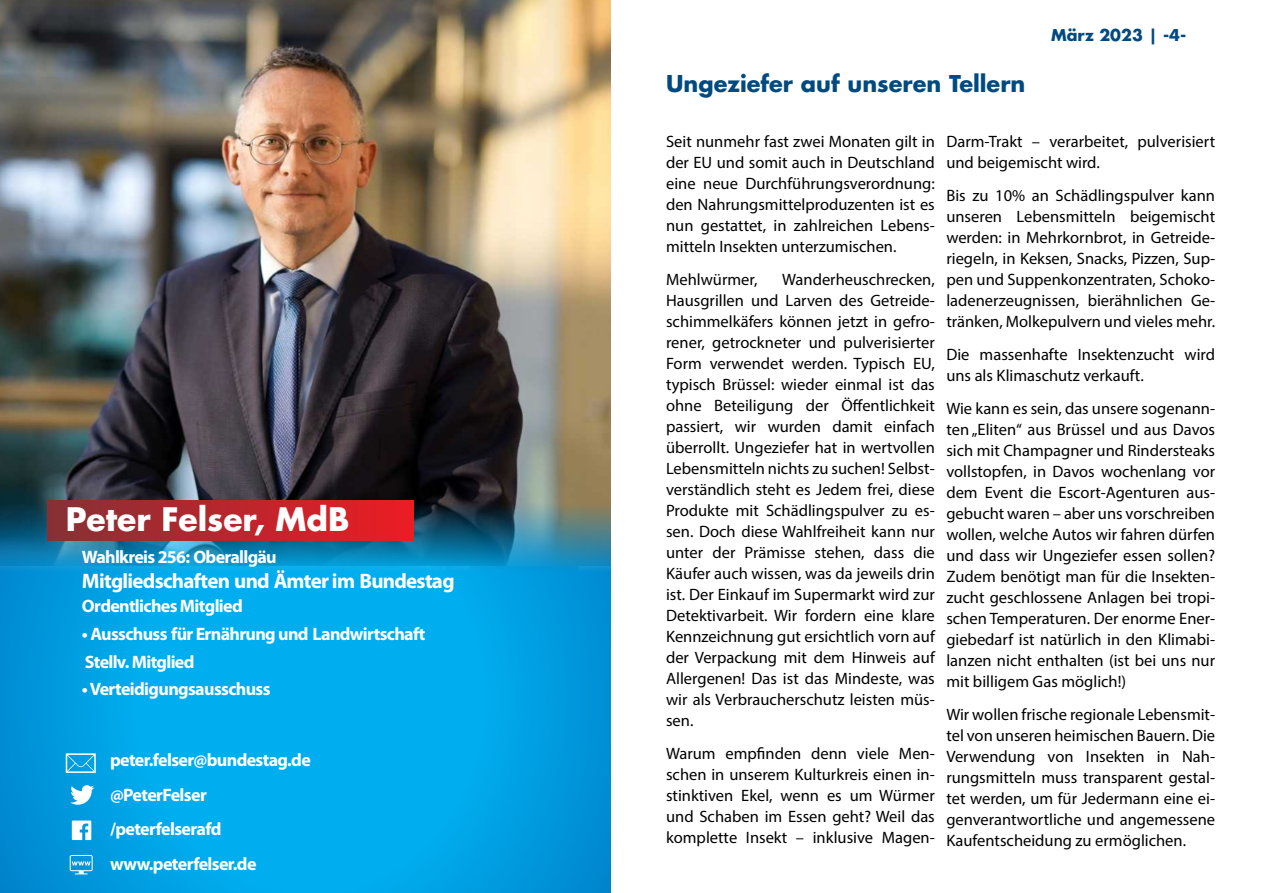
<style>
.page{position:relative;width:1263px;height:893px;background:#fff}
.page>*{position:absolute;margin:0;border:0;box-sizing:border-box;transform-origin:0 0}
.t1{font:700 31.5px "Futura Std";color:#fff}
.t2{font:700 22.5px "Futura Std";color:#004a80}
.t3{font:700 21px "Myriad Pro";letter-spacing:-.035em;color:#fff}
.t4{font:700 18px/34.5px "Myriad Pro";letter-spacing:-.035em;color:#fff}
.t5{font:16.5px/21px "Myriad Pro";color:#000;text-align:justify}
.t6{font:700 15.9px "Futura Std";color:#004a80}
</style>
<div class="page">
<img style="left:0;top:0;width:610px;height:504px">
<img style="left:0;top:504px;width:610px;height:389px">
<div style="left:48px;top:500px;width:365px;height:40px;background:linear-gradient(to right,#853035,#ec1c24)"></div>
<svg style="left:66px;top:753px;width:30px;height:20px"></svg>
<svg style="left:70px;top:785px;width:24px;height:20px"></svg>
<svg style="left:72px;top:820px;width:19px;height:20px"></svg>
<svg style="left:70px;top:855px;width:23px;height:19px"></svg>
<h1 class="t1" style="left:66px;top:505px;width:285px">Peter Felser, MdB</h1>
<p class="t4" style="left:82px;top:541px;width:196px">Wahlkreis 256: Oberallgäu</p>
<p class="t3" style="left:82px;top:572px;width:374px">Mitgliedschaften und Ämter im Bundestag</p>
<p class="t4" style="left:82px;top:590px;width:162px">Ordentliches Mitglied</p>
<p class="t4" style="left:82px;top:621px;width:345px;line-height:27.9px">• Ausschuss für Ernährung und Landwirtschaft<br>Stellv. Mitglied</p>
<p class="t4" style="left:82px;top:674px;width:190px">•Verteidigungsausschuss</p>
<p class="t4" style="left:110px;top:744px;width:202px">peter.felser@bundestag.de @PeterFelser /peterfelserafd www.peterfelser.de</p>
<p class="t6" style="left:1051px;top:28px;width:137px">März 2023 | -4-</p>
<h2 class="t2" style="left:666px;top:74px;width:361px">Ungeziefer auf unseren Tellern</h2>
<p class="t5" style="left:666px;top:132px;width:270px">Seit nunmehr fast zwei Monaten gilt in der EU und somit auch in Deutschland eine neue Durchführungsverordnung: den Nahrungsmittelproduzenten ist es nun gestattet, in zahlreichen Lebens‐ mitteln Insekten unterzumischen.</p>
<p class="t5" style="left:666px;top:270px;width:93px">Mehlwürmer,</p>
<p class="t5" style="left:946px;top:132px;width:270px">Darm-Trakt – verarbeitet, pulverisiert und beigemischt wird.</p>
<p class="t5" style="left:946px;top:186px;width:270px">Bis zu 10% an Schädlingspulver kann unseren Lebensmitteln beigemischt werden: in Mehrkornbrot, in Getreide‐ riegeln, in Keksen, Snacks, Pizzen, Sup‐ pen und Suppenkonzentraten, Schoko‐ ladenerzeugnissen, bierähnlichen Ge‐ tränken, Molkepulvern und vieles mehr.</p>
<p class="t5" style="left:946px;top:345px;width:270px">Die massenhafte Insektenzucht wird uns als Klimaschutz verkauft.</p>
<p class="t5" style="left:946px;top:399px;width:270px">Wie kann es sein, das unsere sogenann‐ ten „Eliten“ aus Brüssel und aus Davos sich mit Champagner und Rindersteaks vollstopfen, in Davos wochenlang vor dem Event die Escort-Agenturen aus‐ gebucht waren – aber uns vorschreiben wollen, welche Autos wir fahren dürfen und dass wir Ungeziefer essen sollen?<br>Zudem benötigt man für die Insekten‐ zucht geschlossene Anlagen bei tropi‐ schen Temperaturen. Der enorme Ener‐ giebedarf ist natürlich in den Klimabi‐ lanzen nicht enthalten (ist bei uns nur mit billigem Gas möglich!)</p>
<p class="t5" style="left:946px;top:705px;width:270px">Wir wollen frische regionale Lebensmit‐ tel von unseren heimischen Bauern. Die Verwendung von Insekten in Nah‐ rungsmitteln muss transparent gestal‐ tet werden, um für Jedermann eine ei‐ genverantwortliche und angemessene Kaufentscheidung zu ermöglichen.</p>
<p class="t5" style="left:666px;top:270px;width:270px;text-indent:116px">Wanderheuschrecken, Hausgrillen und Larven des Getreide‐ schimmelkäfers können jetzt in gefro‐ rener, getrockneter und pulverisierter Form verwendet werden. Typisch EU, typisch Brüssel: wieder einmal ist das ohne Beteiligung der Öffentlichkeit passiert, wir wurden damit einfach überrollt. Ungeziefer hat in wertvollen Lebensmitteln nichts zu suchen! Selbst‐ verständlich steht es Jedem frei, diese Produkte mit Schädlingspulver zu es‐ sen. Doch diese Wahlfreiheit kann nur unter der Prämisse stehen, dass die Käufer auch wissen, was da jeweils drin ist. Der Einkauf im Supermarkt wird zur Detektivarbeit. Wir fordern eine klare Kennzeichnung gut ersichtlich vorn auf der Verpackung mit dem Hinweis auf Allergenen! Das ist das Mindeste, was wir als Verbraucherschutz leisten müs‐ sen.</p>
<p class="t5" style="left:666px;top:744px;width:270px">Warum empfinden denn viele Men‐ schen in unserem Kulturkreis einen in‐ stinktiven Ekel, wenn es um Würmer und Schaben im Essen geht? Weil das komplette Insekt – inklusive Magen-</p>
</div>
